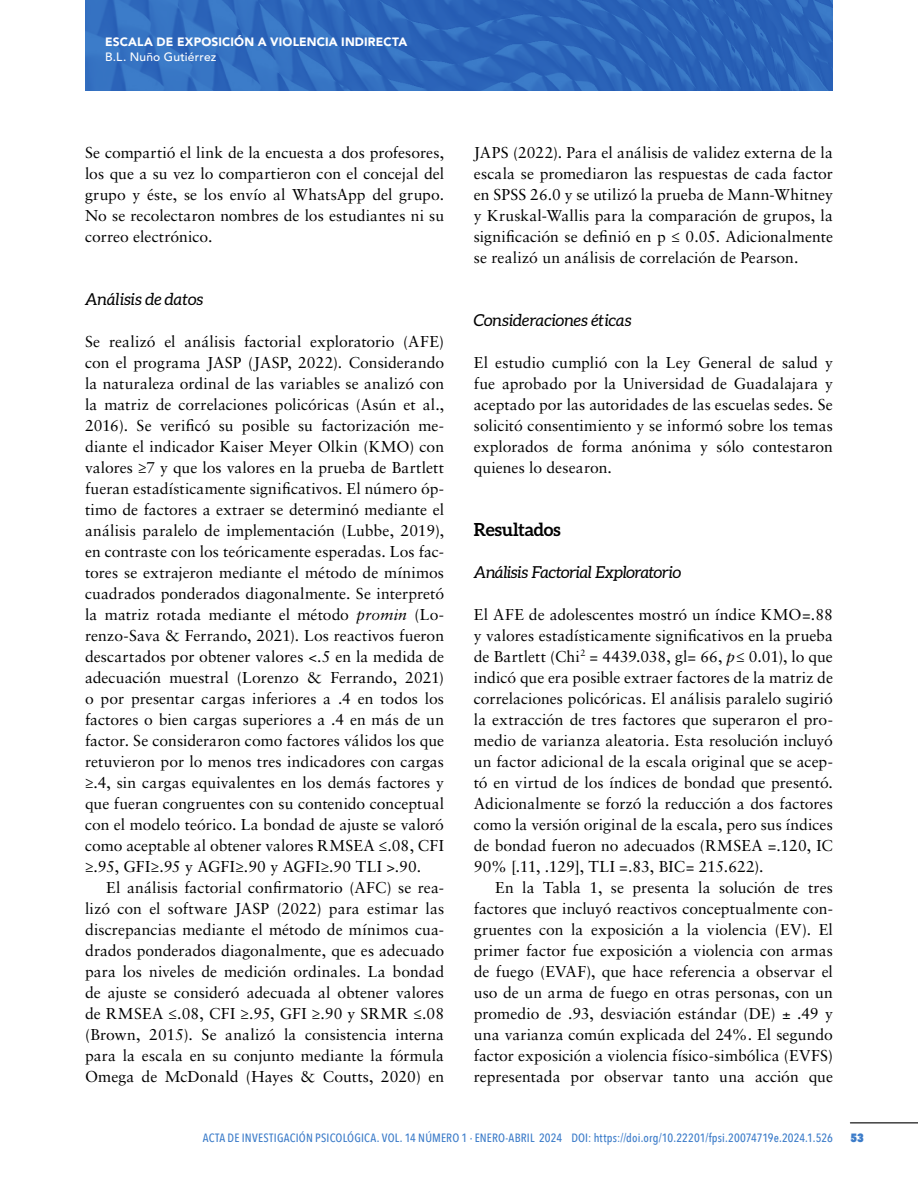
<style>
.page{position:relative;width:918px;height:1188px;background:#fff}
.page>*{position:absolute;margin:0;border:0;box-sizing:border-box;transform-origin:0 0}
.Subtitulos_1{font:700 18px "Aleo";letter-spacing:-.01em;color:#000}
.Subtitulos_2{font:italic 16.5px "Aleo";color:#000}
.Subtitulos_2A{font:italic 16.5px "Aleo";letter-spacing:-.015em;color:#000}
.TEXTO_PRIMER{font:15.75px/21px "Sabon LT Std";color:#000;text-align:justify}
.TEXTO{font:15.75px/21px "Sabon LT Std";letter-spacing:.005em;color:#000;text-align:justify}
.t1{font:500 12px "Avenir Next Condensed";letter-spacing:.015em;color:#3c7cc9}
.t2{font:900 12px "Avenir LT Std";letter-spacing:.015em;color:#fff}
.t3{font:500 12px "Avenir LT Std";letter-spacing:.015em;color:#fff}
.t4{font:800 12px "Avenir Next Condensed";color:#3c7cc9}
.s1{font-style:italic}
</style>
<div class="page">
<img style="left:85px;top:0;width:748px;height:91px">
<hr style="left:850px;top:1122px;width:68px;height:1px;background:#000">
<p class="t2" style="left:105px;top:35px;width:304px">ESCALA DE EXPOSICIÓN A VIOLENCIA INDIRECTA</p>
<p class="t3" style="left:105px;top:50px;width:113px">B.L. Nuño Gutiérrez</p>
<p class="TEXTO" style="left:85px;top:142px;width:361px">Se compartió el link de la encuesta a dos profesores, los que a su vez lo compartieron con el concejal del grupo y éste, se los envío al WhatsApp del grupo.<br>No se recolectaron nombres de los estudiantes ni su correo electrónico.</p>
<p class="Subtitulos_2" style="left:85px;top:290px;width:120px">Análisis de datos</p>
<p class="TEXTO_PRIMER" style="left:85px;top:331px;width:361px">Se realizó el análisis factorial exploratorio (AFE) con el programa JASP (JASP, 2022). Considerando la naturaleza ordinal de las variables se analizó con la matriz de correlaciones policóricas (Asún et al., 2016). Se verificó su posible su factorización me&shy;diante el indicador Kaiser Meyer Olkin (KMO) con valores ≥7 y que los valores en la prueba de Bartlett fueran estadísticamente significativos. El número óp&shy;timo de factores a extraer se determinó mediante el análisis paralelo de implementación (Lubbe, 2019), en contraste con los teóricamente esperadas. Los fac&shy;tores se extrajeron mediante el método de mínimos cuadrados ponderados diagonalmente. Se interpretó la matriz rotada mediante el método <span class="s1">promin</span> (Lo&shy;renzo-Sava &amp; Ferrando, 2021). Los reactivos fueron descartados por obtener valores &lt;.5 en la medida de adecuación muestral (Lorenzo &amp; Ferrando, 2021) o por presentar cargas inferiores a .4 en todos los factores o bien cargas superiores a .4 en más de un factor. Se consideraron como factores válidos los que retuvieron por lo menos tres indicadores con cargas ≥.4, sin cargas equivalentes en los demás factores y que fueran congruentes con su contenido conceptual con el modelo teórico. La bondad de ajuste se valoró como aceptable al obtener valores RMSEA ≤.08, CFI ≥.95, GFI≥.95 y AGFI≥.90 y AGFI≥.90 TLI &gt;.90.</p>
<p class="TEXTO" style="left:85px;top:877px;width:361px;text-indent:21px">El análisis factorial confirmatorio (AFC) se rea&shy;lizó con el software JASP (2022) para estimar las discrepancias mediante el método de mínimos cua&shy;drados ponderados diagonalmente, que es adecuado para los niveles de medición ordinales. La bondad de ajuste se consideró adecuada al obtener valores de RMSEA ≤.08, CFI ≥.95, GFI ≥.90 y SRMR ≤.08 (Brown, 2015). Se analizó la consistencia interna para la escala en su conjunto mediante la fórmula Omega de McDonald (Hayes &amp; Coutts, 2020) en</p>
<p class="TEXTO" style="left:474px;top:142px;width:361px">JAPS (2022). Para el análisis de validez externa de la escala se promediaron las respuestas de cada factor en SPSS 26.0 y se utilizó la prueba de Mann-Whitney y Kruskal-Wallis para la comparación de grupos, la significación se definió en p ≤ 0.05. Adicionalmente se realizó un análisis de correlación de Pearson.</p>
<p class="Subtitulos_2" style="left:474px;top:311px;width:159px">Consideraciones éticas</p>
<p class="TEXTO_PRIMER" style="left:474px;top:352px;width:361px">El estudio cumplió con la Ley General de salud y fue aprobado por la Universidad de Guadalajara y aceptado por las autoridades de las escuelas sedes. Se solicitó consentimiento y se informó sobre los temas explorados de forma anónima y sólo contestaron quienes lo desearon.</p>
<p class="Subtitulos_1" style="left:474px;top:519px;width:88px">Resultados</p>
<p class="Subtitulos_2A" style="left:474px;top:563px;width:209px">Análisis Factorial Exploratorio</p>
<p class="TEXTO_PRIMER" style="left:474px;top:604px;width:361px">El AFE de adolescentes mostró un índice KMO=.88 y valores estadísticamente significativos en la prueba de Bartlett (Chi<sup>2</sup> = 4439.038, gl= 66, <span class="s1">p≤</span> 0.01), lo que indicó que era posible extraer factores de la matriz de correlaciones policóricas. El análisis paralelo sugirió la extracción de tres factores que superaron el pro&shy;medio de varianza aleatoria. Esta resolución incluyó un factor adicional de la escala original que se acep&shy;tó en virtud de los índices de bondad que presentó.<br>Adicionalmente se forzó la reducción a dos factores como la versión original de la escala, pero sus índices de bondad fueron no adecuados (RMSEA =.120, IC 90% [.11, .129], TLI =.83, BIC= 215.622).</p>
<p class="TEXTO" style="left:474px;top:877px;width:361px;text-indent:21px">En la Tabla 1, se presenta la solución de tres factores que incluyó reactivos conceptualmente con&shy;gruentes con la exposición a la violencia (EV). El primer factor fue exposición a violencia con armas de fuego (EVAF), que hace referencia a observar el uso de un arma de fuego en otras personas, con un promedio de .93, desviación estándar (DE) ± .49 y una varianza común explicada del 24%. El segundo factor exposición a violencia físico-simbólica (EVFS) representada por observar tanto una acción que</p>
<p class="t1" style="left:203px;top:1130px;width:632px">ACTA DE INVESTIGACIÓN PSICOLÓGICA. VOL. 14 NÚMERO 1 · ENERO-ABRIL 2024 DOI: https://doi.org/10.22201/fpsi.20074719e.2024.1.526</p>
<p class="t4" style="left:850px;top:1130px;width:15px">53</p>
</div>
